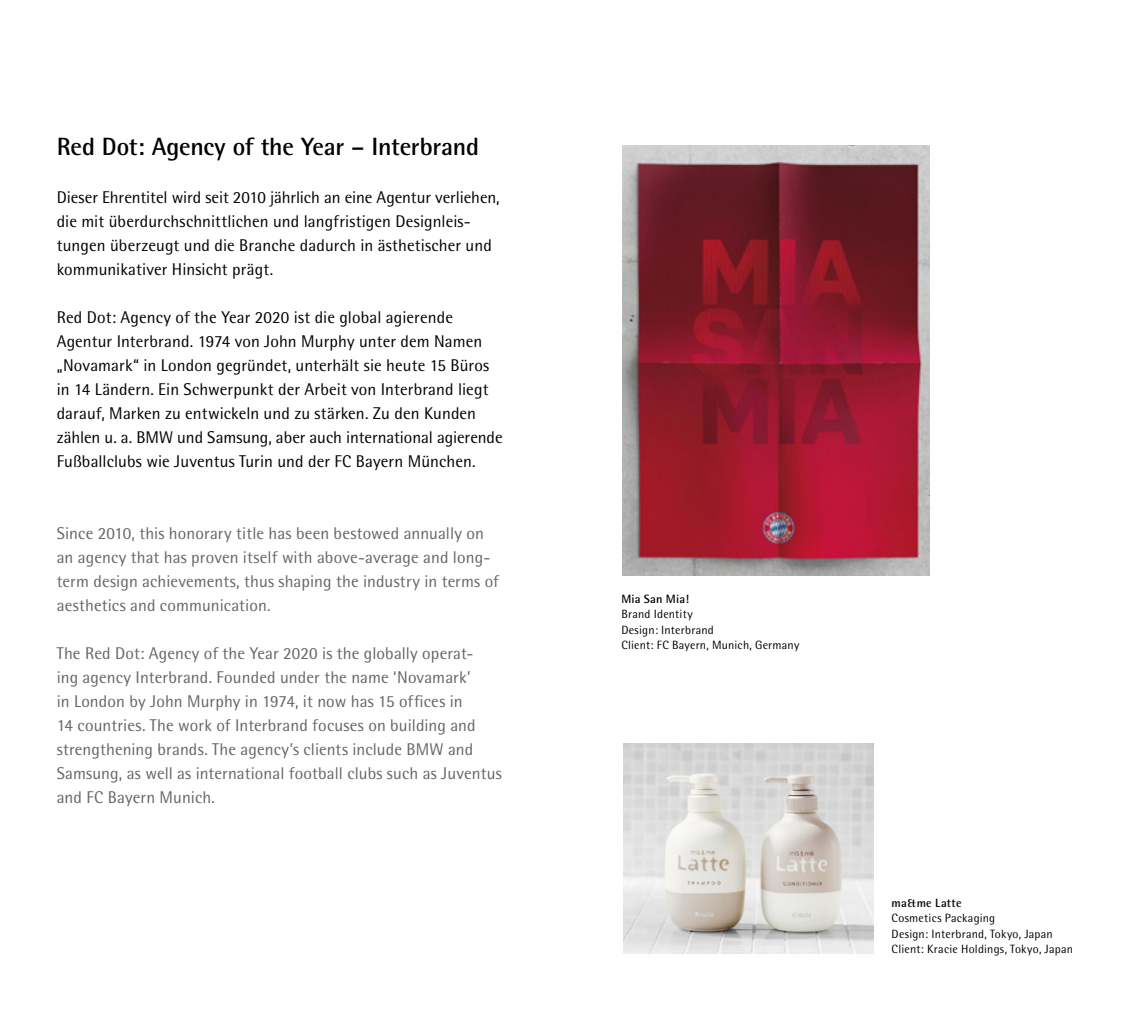
<style>
.page{position:relative;width:1134px;height:1021px;background:#fff}
.page>*{position:absolute;margin:0;border:0;box-sizing:border-box;transform-origin:0 0}
.t1{font:700 25px "Rotis Semi Sans";letter-spacing:-.01em;color:#000}
.t2{font:17px/24px "Rotis Semi Sans";letter-spacing:.005em;color:#000}
.t3{font:17px/24px "Rotis Semi Sans";letter-spacing:.005em;color:#646567}
.t4{font:12px "Rotis Semi Sans";letter-spacing:.02em;color:#000}
.t5{font:700 12px "Rotis Semi Sans";letter-spacing:.015em;color:#000}
</style>
<div class="page">
<img style="left:623px;top:146px;width:306px;height:429px">
<img style="left:624px;top:743px;width:250px;height:210px">
<p class="t1" style="left:57px;top:131px;width:424px">Red Dot: Agency of the Year – Interbrand</p>
<p class="t2" style="left:57px;top:185px;width:445px">Dieser Ehrentitel wird seit 2010 jährlich an eine Agentur verliehen, die mit überdurchschnittlichen und langfristigen Designleis&shy;tungen überzeugt und die Branche dadurch in ästhetischer und kommunikativer Hinsicht prägt.</p>
<p class="t2" style="left:57px;top:305px;width:398px">Red Dot: Agency of the Year 2020 ist die global agierende</p>
<p class="t2" style="left:57px;top:329px;width:434px">Agentur Interbrand. 1974 von John Murphy unter dem Namen „Novamark“ in London gegründet, unterhält sie heute 15 Büros</p>
<p class="t2" style="left:57px;top:377px;width:433px">in 14 Ländern. Ein Schwerpunkt der Arbeit von Interbrand liegt</p>
<p class="t2" style="left:57px;top:401px;width:448px">darauf, Marken zu entwickeln und zu stärken. Zu den Kunden zählen u. a. BMW und Samsung, aber auch international agierende<br>Fußballclubs wie Juventus Turin und der FC Bayern München.</p>
<p class="t3" style="left:57px;top:521px;width:444px">Since 2010, this honorary title has been bestowed annually on an agency that has proven itself with above-average and long&shy;term design achievements, thus shaping the industry in terms of aesthetics and communication.</p>
<p class="t3" style="left:57px;top:641px;width:446px">The Red Dot: Agency of the Year 2020 is the globally operat-<br>ing agency Interbrand. Founded under the name ‘Novamark’<br>in London by John Murphy in 1974, it now has 15 offices in<br>14 countries. The work of Interbrand focuses on building and strengthening brands. The agency’s clients include BMW and Samsung, as well as international football clubs such as Juventus and FC Bayern Munich.</p>
<p class="t5" style="left:621px;top:591px;width:69px">Mia San Mia!</p>
<p class="t4" style="left:621px;top:607px;width:73px">Brand Identity</p>
<p class="t4" style="left:621px;top:622px;width:94px">Design: Interbrand</p>
<p class="t4" style="left:621px;top:638px;width:180px">Client: FC Bayern, Munich, Germany</p>
<p class="t5" style="left:891px;top:895px;width:72px">ma&amp;me Latte</p>
<p class="t4" style="left:891px;top:911px;width:105px">Cosmetics Packaging</p>
<p class="t4" style="left:891px;top:926px;width:163px">Design: Interbrand, Tokyo, Japan</p>
<p class="t4" style="left:891px;top:942px;width:183px">Client: Kracie Holdings, Tokyo, Japan</p>
</div>
